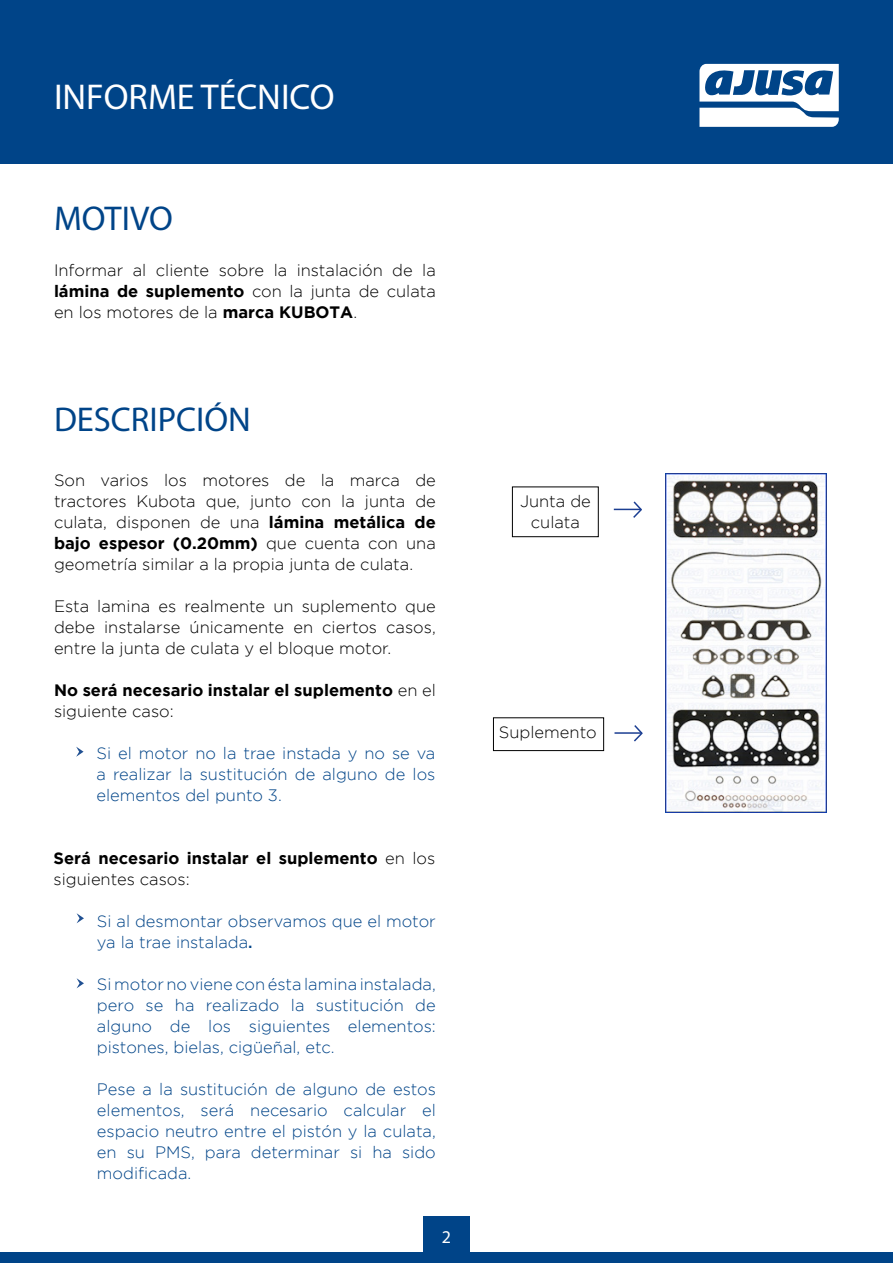
<style>
.page{position:relative;width:893px;height:1263px;background:#fff}
.page>*{position:absolute;margin:0;border:0;box-sizing:border-box;transform-origin:0 0}
.t1{font:36px "Myriad Pro";color:#fff}
.t2{font:34.5px "Myriad Pro";color:#048}
.t3{font:18px "Myriad Pro";color:#fff}
.t4{font:300 16.5px/21px "Gotham";color:#000;text-align:justify}
.t5{font:300 16.5px/21px "Gotham";color:#048;text-align:justify}
.t6{font:700 16.5px/21px "Gotham";color:#000}
.s1{font-weight:700}
.s2{font-weight:300}
.s3{font-weight:500}
</style>
<div class="page">
<div style="left:0;top:0;width:893px;height:163px;background:#048"></div>
<svg style="left:699px;top:64px;width:140px;height:63px"></svg>
<div style="left:0;top:1252px;width:893px;height:11px;background:#048"></div>
<div style="left:423px;top:1216px;width:47px;height:46px;background:#048"></div>
<svg style="left:614px;top:501px;width:28px;height:17px"></svg>
<hr style="left:614px;top:732px;width:28px;height:2px;background:#1b3e92">
<svg style="left:632px;top:725px;width:11px;height:17px"></svg>
<svg style="left:76px;top:747px;width:8px;height:10px"></svg>
<svg style="left:77px;top:913px;width:7px;height:10px"></svg>
<svg style="left:77px;top:978px;width:7px;height:10px"></svg>
<div style="left:512px;top:487px;width:86px;height:50px;border:1px solid #000"></div>
<div style="left:493px;top:718px;width:111px;height:33px;border:1px solid #000"></div>
<img style="left:665px;top:474px;width:161px;height:339px">
<h1 class="t1" style="left:54px;top:75px;width:282px">INFORME TÉCNICO</h1>
<h2 class="t2" style="left:54px;top:197px;width:121px">MOTIVO</h2>
<p class="t4" style="left:54px;top:259px;width:383px">Informar al cliente sobre la instalación de la <span class="s1">lámina de suplemento</span> con la junta de culata en los motores de la <span class="s1">marca KUBOTA</span>.</p>
<h2 class="t2" style="left:54px;top:398px;width:198px">DESCRIPCIÓN</h2>
<p class="t4" style="left:54px;top:469px;width:383px">Son varios los motores de la marca de tractores Kubota que, junto con la junta de culata, disponen de una <span class="s1">lámina metálica de bajo espesor (0.20mm)</span> que cuenta con una geometría similar a la propia junta de culata.</p>
<p class="t4" style="left:54px;top:595px;width:383px">Esta lamina es realmente un suplemento que debe instalarse únicamente en ciertos casos, entre la junta de culata y el bloque motor.</p>
<p class="t6" style="left:54px;top:679px;width:383px">No será necesario instalar el suplemento <span class="s2">en el siguiente caso:</span></p>
<p class="t5" style="left:97px;top:742px;width:340px">Si el motor no la trae instada y no se va a realizar la sustitución de alguno de los elementos del punto 3.</p>
<p class="t6" style="left:54px;top:847px;width:383px">Será necesario instalar el suplemento <span class="s2">en los siguientes casos:</span></p>
<p class="t5" style="left:97px;top:910px;width:340px">Si al desmontar observamos que el motor ya la trae instalada<span class="s3">.</span></p>
<p class="t5" style="left:97px;top:973px;width:340px">Si motor no viene con ésta lamina instalada, pero se ha realizado la sustitución de alguno de los siguientes elementos: pistones, bielas, cigüeñal, etc.</p>
<p class="t5" style="left:97px;top:1078px;width:340px">Pese a la sustitución de alguno de estos elementos, será necesario calcular el espacio neutro entre el pistón y la culata, en su PMS, para determinar si ha sido modificada.</p>
<p class="t3" style="left:442px;top:1226px;width:11px">2</p>
<p class="t4" style="left:520px;top:491px;width:72px;text-align:center">Junta de culata</p>
<p class="t4" style="left:499px;top:722px;width:99px">Suplemento</p>
</div>
